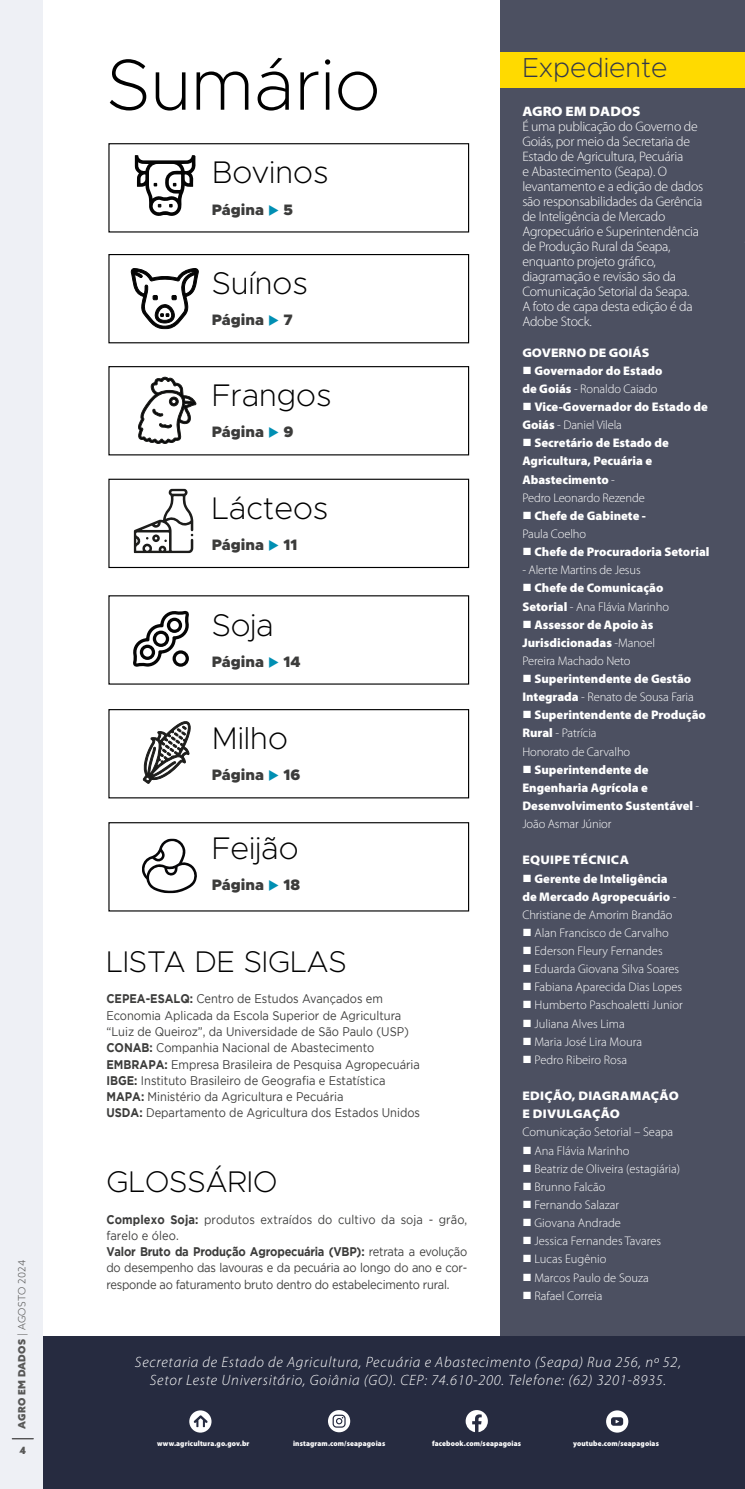
<style>
.page{position:relative;width:745px;height:1489px;background:#fff}
.page>*{position:absolute;margin:0;border:0;box-sizing:border-box;transform-origin:0 0}
.t1{font:200 72.25px "Metropolis";color:#000}
.t2{font:200 31.38px "Metropolis";color:#000}
.t3{font:200 30px "Metropolis";color:#000}
.t4{font:200 27.5px "Metropolis";color:#32374a}
.t5{font:900 15.25px "Metropolis";color:#3c3c3b}
.t6{font:italic 300 15px/17.5px "Myriad Pro";letter-spacing:.05em;color:#fff;text-align:center}
.t7{font:300 13.75px/15px "Myriad Pro";letter-spacing:-.02em;color:#fff}
.t8{font:900 semi-expanded 13.75px "Myriad Pro";color:#fff}
.t9{font:900 12.5px/18.1px "Myriad Pro";color:#fff}
.t10{font:300 12.5px "Myriad Pro";color:#fff}
.t11{font:12.5px/16.2px "Gotham";color:#3c3c3b;scale:.89 1}
.t12{font:12.5px/16.2px "Gotham";letter-spacing:-.02em;color:#3c3c3b;scale:.89 1}
.t13{font:900 semi-expanded 12.5px/18.1px "Myriad Pro";letter-spacing:.02em;color:#fff}
.t14{font:900 semi-expanded 12.5px "Myriad Pro";color:#fff}
.t15{font:900 10px "Azo Sans";letter-spacing:.025em;color:#575756}
.t16{font:900 7.62px "Myriad Pro";letter-spacing:.02em;color:#fff;scale:.95 1}
.s1{font-weight:300}
.s2{color:#008fb3}
.s3{font-weight:700}
</style>
<div class="page">
<div style="left:0;top:0;width:43px;height:1488px;background:#eef0f5"></div>
<hr style="left:12px;top:1437px;width:21px;height:2px;background:#3f3f3f">
<div style="left:500px;top:0;width:244px;height:1358px;background:#4c5061"></div>
<div style="left:43px;top:1336px;width:701px;height:152px;background:#262b40"></div>
<svg style="left:328px;top:1410px;width:22px;height:22px"></svg>
<svg style="left:465px;top:1410px;width:22px;height:21px"></svg>
<svg style="left:606px;top:1410px;width:22px;height:22px"></svg>
<svg style="left:189px;top:1410px;width:22px;height:22px"></svg>
<div style="left:108px;top:143px;width:361px;height:89px;border:1px solid #000"></div>
<svg style="left:134px;top:155px;width:61px;height:61px"></svg>
<div style="left:108px;top:366px;width:361px;height:89px;border:1px solid #000"></div>
<svg style="left:138px;top:376px;width:59px;height:68px"></svg>
<div style="left:108px;top:709px;width:361px;height:89px;border:1px solid #000"></div>
<svg style="left:142px;top:721px;width:48px;height:63px"></svg>
<div style="left:108px;top:822px;width:361px;height:89px;border:1px solid #000"></div>
<svg style="left:142px;top:838px;width:55px;height:55px"></svg>
<div style="left:108px;top:254px;width:361px;height:89px;border:1px solid #000"></div>
<svg style="left:130px;top:268px;width:69px;height:61px"></svg>
<svg style="left:133px;top:610px;width:56px;height:57px"></svg>
<div style="left:108px;top:478px;width:361px;height:90px;border:1px solid #000"></div>
<svg style="left:133px;top:488px;width:60px;height:65px"></svg>
<div style="left:500px;top:52px;width:244px;height:35px;background:#ffda00"></div>
<svg style="left:744px;top:203px;width:1px;height:579px"></svg>
<p class="t15" style="left:15px;top:1428px;width:170px;rotate:-90deg">AGRO EM DADOS <span class="s1">| AGOSTO 2024</span></p>
<p class="t15" style="left:19px;top:1443px;width:8px">4</p>
<h1 class="t1" style="left:106px;top:40px;width:275px">Sumário</h1>
<h3 class="t4" style="left:522px;top:51px;width:146px">Expediente</h3>
<p class="t8" style="left:522px;top:103px;width:120px">AGRO EM DADOS</p>
<p class="t7" style="left:522px;top:119px;width:182px">É uma publicação do Governo de<br>Goiás, por meio da Secretaria de<br>Estado de Agricultura, Pecuária<br>e Abastecimento (Seapa). O levantamento e a edição de dados são responsabilidades da Gerência de Inteligência de Mercado<br>Agropecuário e Superintendência de Produção Rural da Seapa, enquanto projeto gráfico, diagramação e revisão são da<br>Comunicação Setorial da Seapa.<br>A foto de capa desta edição é da<br>Adobe Stock.</p>
<h2 class="t2" style="left:211px;top:153px;width:118px">Bovinos</h2>
<p class="t5" style="left:211px;top:199px;width:83px">Página <span class="s2">◆</span> 5</p>
<h2 class="t2" style="left:211px;top:264px;width:97px">Suínos</h2>
<p class="t5" style="left:211px;top:310px;width:82px">Página <span class="s2">◆</span> 7</p>
<h2 class="t2" style="left:211px;top:376px;width:121px">Frangos</h2>
<p class="t5" style="left:211px;top:422px;width:83px">Página <span class="s2">◆</span> 9</p>
<h2 class="t2" style="left:211px;top:488px;width:118px">Lácteos</h2>
<p class="t5" style="left:211px;top:535px;width:87px">Página <span class="s2">◆</span> 11</p>
<h2 class="t2" style="left:211px;top:605px;width:64px">Soja</h2>
<p class="t5" style="left:211px;top:651px;width:90px">Página <span class="s2">◆</span> 14</p>
<h2 class="t2" style="left:211px;top:719px;width:78px">Milho</h2>
<p class="t5" style="left:211px;top:765px;width:90px">Página <span class="s2">◆</span> 16</p>
<h2 class="t2" style="left:211px;top:828px;width:88px">Feijão</h2>
<p class="t5" style="left:211px;top:874px;width:90px">Página <span class="s2">◆</span> 18</p>
<h3 class="t3" style="left:106px;top:943px;width:241px">LISTA DE SIGLAS</h3>
<p class="t11" style="left:106px;top:990px;width:354px"><span class="s3">CEPEA-ESALQ:</span> Centro de Estudos Avançados em Economia Aplicada da Escola Superior de Agricultura “Luiz de Queiroz”, da Universidade de São Paulo (USP)<br><span class="s3">CONAB:</span> Companhia Nacional de Abastecimento <span class="s3">EMBRAPA:</span> Empresa Brasileira de Pesquisa Agropecuária <span class="s3">IBGE:</span> Instituto Brasileiro de Geografia e Estatística <span class="s3">MAPA:</span> Ministério da Agricultura e Pecuária<br><span class="s3">USDA:</span> Departamento de Agricultura dos Estados Unidos</p>
<h3 class="t3" style="left:106px;top:1163px;width:172px">GLOSSÁRIO</h3>
<p class="t12" style="left:106px;top:1210px;width:406px"><span class="s3">Complexo Soja:</span> produtos extraídos do cultivo da soja - grão, farelo e óleo.<br><span class="s3">Valor Bruto da Produção Agropecuária (VBP):</span> retrata a evolução do desempenho das lavouras e da pecuária ao longo do ano e cor&shy;responde ao faturamento bruto dentro do estabelecimento rural.</p>
<p class="t14" style="left:522px;top:345px;width:129px">GOVERNO DE GOIÁS</p>
<p class="t9" style="left:522px;top:361px;width:142px">■ Governador do Estado de Goiás <span class="s1">- Ronaldo Caiado</span></p>
<p class="t9" style="left:522px;top:398px;width:187px">■ Vice-Governador do Estado de<br>Goiás <span class="s1">- Daniel Vilela</span></p>
<p class="t9" style="left:522px;top:434px;width:148px">■ Secretário de Estado de<br>Agricultura, Pecuária e<br>Abastecimento <span class="s1">-<br>Pedro Leonardo Rezende</span></p>
<p class="t9" style="left:522px;top:506px;width:125px">■ Chefe de Gabinete -<br><span class="s1">Paula Coelho</span></p>
<p class="t9" style="left:522px;top:543px;width:188px">■ Chefe de Procuradoria Setorial</p>
<p class="t10" style="left:522px;top:563px;width:120px">- Alerte Martins de Jesus</p>
<p class="t9" style="left:522px;top:579px;width:148px">■ Chefe de Comunicação<br>Setorial <span class="s1">- Ana Flávia Marinho</span></p>
<p class="t9" style="left:522px;top:615px;width:134px">■ Assessor de Apoio às<br>Jurisdicionadas <span class="s1">-Manoel<br>Pereira Machado Neto</span></p>
<p class="t9" style="left:522px;top:670px;width:173px">■ Superintendente de Gestão<br>Integrada <span class="s1">- Renato de Sousa Faria</span></p>
<p class="t9" style="left:522px;top:706px;width:185px">■ Superintendente de Produção<br>Rural <span class="s1">- Patrícia<br>Honorato de Carvalho</span></p>
<p class="t9" style="left:522px;top:760px;width:178px">■ Superintendente de<br>Engenharia Agrícola e<br>Desenvolvimento Sustentável <span class="s1">-<br>João Asmar Júnior</span></p>
<p class="t13" style="left:522px;top:851px;width:108px">EQUIPE TÉCNICA</p>
<p class="t9" style="left:522px;top:869px;width:155px">■ Gerente de Inteligência de Mercado Agropecuário <span class="s1">-<br>Christiane de Amorim Brandão</span></p>
<p class="t10" style="left:522px;top:925px;width:148px">■ Alan Francisco de Carvalho</p>
<p class="t10" style="left:522px;top:944px;width:142px">■ Ederson Fleury Fernandes</p>
<p class="t10" style="left:522px;top:962px;width:158px">■ Eduarda Giovana Silva Soares</p>
<p class="t10" style="left:522px;top:980px;width:161px">■ Fabiana Aparecida Dias Lopes</p>
<p class="t10" style="left:522px;top:998px;width:162px">■ Humberto Paschoaletti Junior</p>
<p class="t10" style="left:522px;top:1016px;width:104px">■ Juliana Alves Lima</p>
<p class="t10" style="left:522px;top:1034px;width:121px">■ Maria José Lira Moura</p>
<p class="t10" style="left:522px;top:1052px;width:106px">■ Pedro Ribeiro Rosa</p>
<p class="t13" style="left:522px;top:1086px;width:158px">EDIÇÃO, DIAGRAMAÇÃO<br>E DIVULGAÇÃO</p>
<p class="t10" style="left:522px;top:1125px;width:152px">Comunicação Setorial – Seapa</p>
<p class="t10" style="left:522px;top:1143px;width:108px">■ Ana Flávia Marinho</p>
<p class="t10" style="left:522px;top:1161px;width:159px">■ Beatriz de Oliveira (estagiária)</p>
<p class="t10" style="left:522px;top:1179px;width:84px">■ Brunno Falcão</p>
<p class="t10" style="left:522px;top:1197px;width:98px">■ Fernando Salazar</p>
<p class="t10" style="left:522px;top:1215px;width:100px">■ Giovana Andrade</p>
<p class="t10" style="left:522px;top:1234px;width:140px">■ Jessica Fernandes Tavares</p>
<p class="t10" style="left:522px;top:1252px;width:85px">■ Lucas Eugênio</p>
<p class="t10" style="left:522px;top:1270px;width:128px">■ Marcos Paulo de Souza</p>
<p class="t10" style="left:522px;top:1288px;width:82px">■ Rafael Correia</p>
<p class="t6" style="left:135px;top:1353px;width:547px">Secretaria de Estado de Agricultura, Pecuária e Abastecimento (Seapa) Rua 256, nº 52,<br>Setor Leste Universitário, Goiânia (GO). CEP: 74.610-200. Telefone: (62) 3201-8935.</p>
<p class="t16" style="left:157px;top:1438px;width:99px">www.agricultura.go.gov.br</p>
<p class="t16" style="left:293px;top:1438px;width:98px">instagram.com/seapagoias</p>
<p class="t16" style="left:432px;top:1438px;width:95px">facebook.com/seapagoias</p>
<p class="t16" style="left:572px;top:1438px;width:92px">youtube.com/seapagoias</p>
</div>
